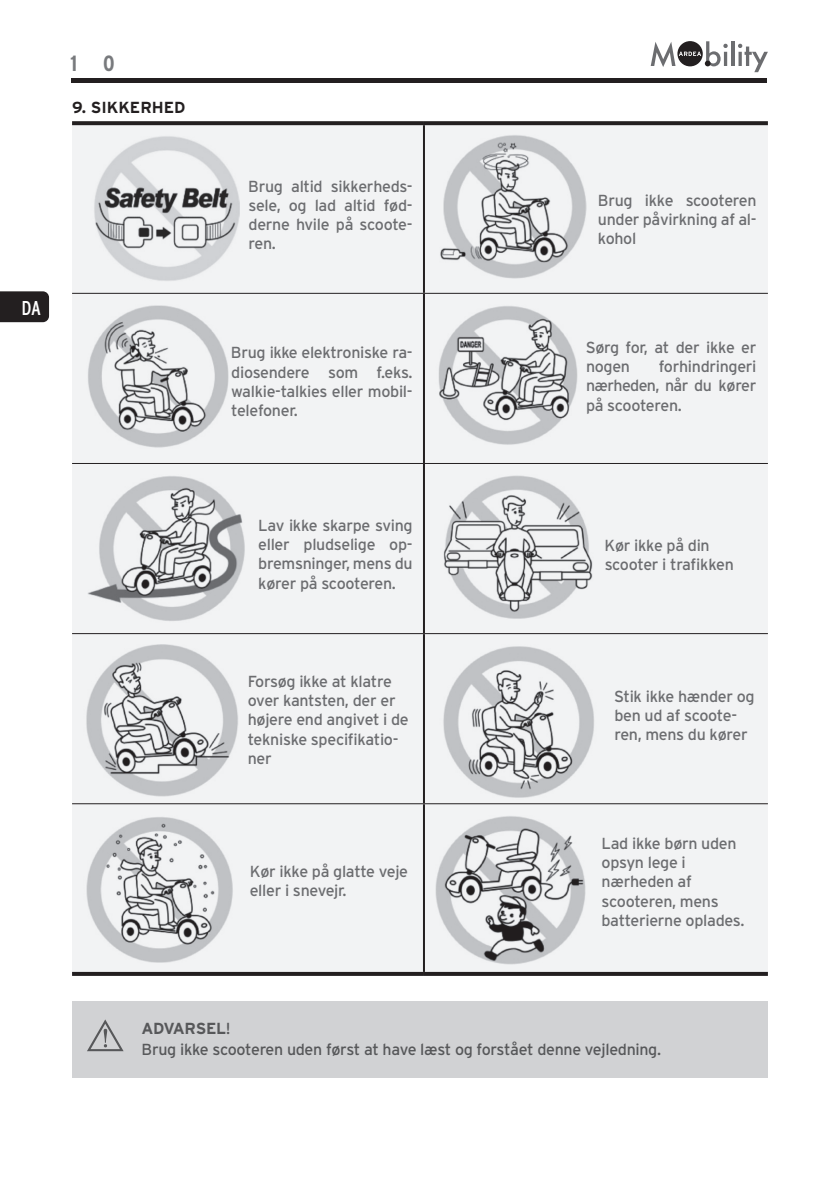
<style>
.page{position:relative;width:840px;height:1191px;background:#fff}
.page>*{position:absolute;margin:0;border:0;box-sizing:border-box;transform-origin:0 0}
.t1{font:700 22px "Interstate Condensed";color:#787a7d}
.t2{font:20px "Interstate Condensed";color:#fff}
.t3{font:16px/19.2px "Interstate";letter-spacing:-.02em;color:#6c6d70}
.t4{font:16px/20.4px "Interstate";letter-spacing:-.02em;color:#57585a}
.t5{font:700 16px "Interstate";color:#231f20}
.s1{font-weight:700}
</style>
<div class="page">
<div style="left:71px;top:78px;width:695px;height:5px;background:#231f20"></div>
<div style="left:0;top:291px;width:49px;height:31px;background:#231f20"></div>
<svg style="left:731px;top:41px;width:3px;height:25px"></svg>
<svg style="left:738px;top:44px;width:29px;height:28px"></svg>
<svg style="left:650px;top:41px;width:77px;height:26px"></svg>
<div style="left:72px;top:125px;width:695px;height:847px;background:#f2f3f4"></div>
<svg style="left:72px;top:121px;width:351px;height:4px"></svg>
<hr style="left:422px;top:125px;width:2px;height:168px;background:#231f20">
<svg style="left:423px;top:121px;width:344px;height:4px"></svg>
<hr style="left:72px;top:293px;width:351px;height:1px;background:#231f20">
<hr style="left:422px;top:294px;width:2px;height:169px;background:#231f20">
<hr style="left:423px;top:293px;width:344px;height:1px;background:#231f20">
<hr style="left:72px;top:463px;width:351px;height:1px;background:#231f20">
<hr style="left:422px;top:464px;width:2px;height:169px;background:#231f20">
<hr style="left:423px;top:463px;width:344px;height:1px;background:#231f20">
<hr style="left:72px;top:633px;width:351px;height:1px;background:#231f20">
<hr style="left:422px;top:634px;width:2px;height:169px;background:#231f20">
<hr style="left:423px;top:633px;width:344px;height:1px;background:#231f20">
<hr style="left:72px;top:803px;width:351px;height:1px;background:#231f20">
<svg style="left:72px;top:972px;width:351px;height:4px"></svg>
<hr style="left:422px;top:804px;width:2px;height:168px;background:#231f20">
<hr style="left:423px;top:803px;width:344px;height:1px;background:#231f20">
<svg style="left:423px;top:972px;width:344px;height:4px"></svg>
<img style="left:92px;top:134px;width:147px;height:148px">
<img style="left:435px;top:134px;width:151px;height:144px">
<img style="left:83px;top:305px;width:148px;height:143px">
<img style="left:435px;top:305px;width:144px;height:140px">
<img style="left:83px;top:475px;width:162px;height:147px">
<img style="left:436px;top:475px;width:160px;height:145px">
<img style="left:83px;top:645px;width:155px;height:151px">
<img style="left:435px;top:645px;width:167px;height:154px">
<img style="left:83px;top:815px;width:150px;height:149px">
<img style="left:435px;top:815px;width:151px;height:150px">
<div style="left:72px;top:1001px;width:695px;height:76px;background:#d1d2d4"></div>
<svg style="left:87px;top:1019px;width:36px;height:32px"></svg>
<h1 class="t1" style="left:71px;top:51px;width:45px">1 0</h1>
<p class="t5" style="left:72px;top:98px;width:115px">9. SIKKERHED</p>
<p class="t2" style="left:21px;top:296px;width:21px">DA</p>
<p class="t3" style="left:248px;top:176px;width:166px;text-align:justify">Brug altid sikkerheds&shy;sele, og lad altid fød&shy;derne hvile på scoote&shy;ren.</p>
<p class="t3" style="left:597px;top:191px;width:160px;text-align:justify">Brug ikke scooteren under påvirkning af al&shy;kohol</p>
<p class="t3" style="left:231px;top:343px;width:183px;text-align:justify">Brug ikke elektroniske ra&shy;diosendere som f.eks. walkie-talkies eller mobil&shy;telefoner.</p>
<p class="t3" style="left:585px;top:337px;width:172px">Sørg for, at der ikke er nogen</p>
<p class="t3" style="left:585px;top:357px;width:172px;text-align:justify;text-indent:73px">forhindringeri nærheden, når du kører på scooteren.</p>
<p class="t3" style="left:258px;top:515px;width:156px;text-align:justify">Lav ikke skarpe sving eller pludselige op&shy;bremsninger, mens du kører på scooteren.</p>
<p class="t3" style="left:247px;top:671px;width:162px">Forsøg ikke at klatre over kantsten, der er højere end angivet i de tekniske specifikatio&shy;ner</p>
<p class="t3" style="left:249px;top:861px;width:160px">Kør ikke på glatte veje eller i snevejr.</p>
<p class="t3" style="left:604px;top:535px;width:131px">Kør ikke på din scooter i trafikken</p>
<p class="t3" style="left:613px;top:686px;width:142px">Stik ikke hænder og ben ud af scoote&shy;ren, mens du kører</p>
<p class="t3" style="left:601px;top:833px;width:144px">Lad ikke børn uden opsyn lege i nærheden af scooteren, mens batterierne oplades.</p>
<p class="t4" style="left:141px;top:1018px;width:520px"><span class="s1">ADVARSEL</span>!<br>Brug ikke scooteren uden først at have læst og forstået denne vejledning.</p>
</div>
